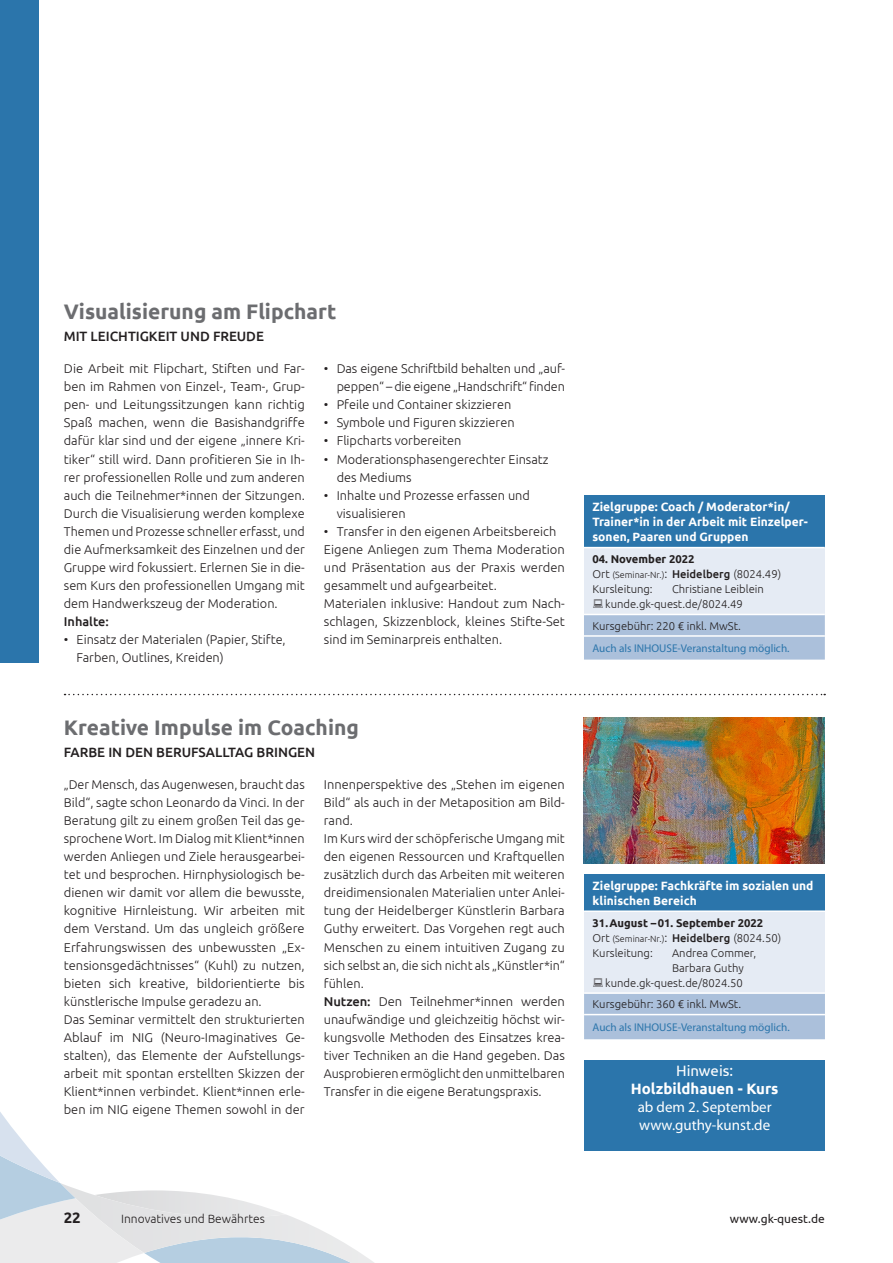
<style>
.page{position:relative;width:893px;height:1263px;background:#fff}
.page>*{position:absolute;margin:0;border:0;box-sizing:border-box;transform-origin:0 0}
.t1{font:700 21px "Ubuntu";color:#6c6d70}
.Infobox-Headline{font:15px "Myriad Pro";color:#fff}
.Infobox-Headline-2{font:700 15px "Ubuntu";color:#fff}
.Infobox-Headline-3{font:15px "Ubuntu";color:#fff}
.t2{font:700 15px "Ubuntu";color:#231f20}
.Balken_Überschrift_k{font:500 13.5px "Ubuntu";color:#231f20}
.Fließtext{font:300 12.75px/18px "Ubuntu";color:#231f20;text-align:justify}
.Fließtext-2{font:500 12.75px "Ubuntu";color:#231f20}
.Infobox-Headline-4{font:700 12px/15px "Ubuntu";color:#fff}
.t3{font:300 12px "Ubuntu";color:#231f20}
.t4{font:12px "Ubuntu";color:#231f20}
.Infobox-Text{font:300 11.25px "Ubuntu";color:#231f20}
.Infobox-Text-2{font:11.25px "Myriad Pro";color:#2b75ab}
.Infobox-Headline-5{font:700 11.25px "Ubuntu";color:#231f20}
.Infobox-Text-3{font:300 9px "Ubuntu";color:#231f20}
.s1{font-weight:500}
.s2{font-size:11.25px}
.s3{font-size:12px}
.s4{font-weight:500;font-size:11.25px}
</style>
<div class="page">
<div style="left:0;top:0;width:38px;height:662px;background:#2b75ab"></div>
<svg style="left:0;top:1112px;width:374px;height:151px"></svg>
<svg style="left:65px;top:694px;width:760px;height:1px"></svg>
<div style="left:584px;top:495px;width:241px;height:53px;background:#2b75ab"></div>
<div style="left:584px;top:548px;width:241px;height:66px;background:#e5ebf4"></div>
<div style="left:584px;top:615px;width:241px;height:45px;background:#abc0db"></div>
<hr style="left:584px;top:547px;width:241px;height:1px;background:#fff">
<hr style="left:584px;top:635px;width:241px;height:2px;background:#fff">
<div style="left:584px;top:1060px;width:241px;height:90px;background:#2b75ab"></div>
<div style="left:584px;top:874px;width:241px;height:37px;background:#2b75ab"></div>
<div style="left:584px;top:911px;width:241px;height:82px;background:#e5ebf4"></div>
<div style="left:584px;top:994px;width:241px;height:45px;background:#abc0db"></div>
<hr style="left:584px;top:910px;width:241px;height:2px;background:#fff">
<hr style="left:584px;top:992px;width:241px;height:2px;background:#fff">
<hr style="left:584px;top:1014px;width:241px;height:1px;background:#fff">
<img style="left:584px;top:717px;width:241px;height:146px">
<p class="t1" style="left:64px;top:299px;width:274px">Visualisierung am Flipchart</p>
<p class="Balken_Überschrift_k" style="left:64px;top:328px;width:202px">MIT LEICHTIGKEIT UND FREUDE</p>
<p class="Fließtext" style="left:64px;top:359px;width:242px">Die Arbeit mit Flipchart, Stiften und Far&shy;ben im Rahmen von Einzel-, Team-, Grup&shy;pen- und Leitungssitzungen kann richtig Spaß machen, wenn die Basishandgriffe dafür klar sind und der eigene „innere Kri&shy;tiker“ still wird. Dann profitieren Sie in Ih&shy;rer professionellen Rolle und zum anderen auch die Teilnehmer*innen der Sitzungen.<br>Durch die Visualisierung werden komplexe Themen und Prozesse schneller erfasst, und die Aufmerksamkeit des Einzelnen und der Gruppe wird fokussiert. Erlernen Sie in die&shy;sem Kurs den professionellen Umgang mit dem Handwerkszeug der Moderation.</p>
<p class="Fließtext-2" style="left:64px;top:614px;width:47px">Inhalte:</p>
<p class="Fließtext" style="left:77px;top:630px;width:211px;text-indent:-13px">• Einsatz der Materialen (Papier, Stifte,<br>Farben, Outlines, Kreiden)</p>
<p class="Fließtext" style="left:324px;top:359px;width:242px;text-align:right">• Das eigene Schriftbild behalten und „auf&shy;peppen“ – die eigene „Handschrift“ finden</p>
<p class="Fließtext" style="left:324px;top:395px;width:189px">• Pfeile und Container skizzieren</p>
<p class="Fließtext" style="left:324px;top:413px;width:192px">• Symbole und Figuren skizzieren</p>
<p class="Fließtext" style="left:324px;top:432px;width:139px">• Flipcharts vorbereiten</p>
<p class="Fließtext" style="left:337px;top:450px;width:213px;text-indent:-13px">• Moderationsphasengerechter Einsatz des Mediums</p>
<p class="Fließtext" style="left:337px;top:486px;width:195px;text-indent:-13px">• Inhalte und Prozesse erfassen und visualisieren</p>
<p class="Fließtext" style="left:324px;top:522px;width:234px">• Transfer in den eigenen Arbeitsbereich</p>
<p class="Fließtext" style="left:324px;top:540px;width:242px">Eigene Anliegen zum Thema Moderation und Präsentation aus der Praxis werden gesammelt und aufgearbeitet.</p>
<p class="Fließtext" style="left:324px;top:594px;width:242px">Materialen inklusive: Handout zum Nach&shy;schlagen, Skizzenblock, kleines Stifte-Set sind im Seminarpreis enthalten.</p>
<p class="t1" style="left:64px;top:714px;width:297px">Kreative Impulse im Coaching</p>
<p class="Balken_Überschrift_k" style="left:64px;top:744px;width:253px">FARBE IN DEN BERUFSALLTAG BRINGEN</p>
<p class="Fließtext" style="left:64px;top:775px;width:242px">„Der Mensch, das Augenwesen, braucht das Bild“, sagte schon Leonardo da Vinci. In der Beratung gilt zu einem großen Teil das ge&shy;sprochene Wort. Im Dialog mit Klient*innen werden Anliegen und Ziele herausgearbei&shy;tet und besprochen. Hirnphysiologisch be&shy;dienen wir damit vor allem die bewusste, kognitive Hirnleistung. Wir arbeiten mit dem Verstand. Um das ungleich größere Erfahrungswissen des unbewussten „Ex&shy;tensionsgedächtnisses“ (Kuhl) zu nutzen, bieten sich kreative, bildorientierte bis künstlerische Impulse geradezu an.</p>
<p class="Fließtext" style="left:64px;top:1010px;width:242px">Das Seminar vermittelt den strukturierten Ablauf im NIG (Neuro-Imaginatives Ge&shy;stalten), das Elemente der Aufstellungs&shy;arbeit mit spontan erstellten Skizzen der Klient*innen verbindet. Klient*innen erle&shy;ben im NIG eigene Themen sowohl in der</p>
<p class="Fließtext" style="left:324px;top:775px;width:242px">Innenperspektive des „Stehen im eigenen Bild“ als auch in der Metaposition am Bild&shy;rand.</p>
<p class="Fließtext" style="left:324px;top:829px;width:242px">Im Kurs wird der schöpferische Umgang mit den eigenen Ressourcen und Kraftquellen zusätzlich durch das Arbeiten mit weiteren dreidimensionalen Materialien unter Anlei&shy;tung der Heidelberger Künstlerin Barbara Guthy erweitert. Das Vorgehen regt auch Menschen zu einem intuitiven Zugang zu sich selbst an, die sich nicht als „Künstler*in“ fühlen.</p>
<p class="Fließtext" style="left:324px;top:992px;width:242px"><span class="s1">Nutzen:</span> Den Teilnehmer*innen werden unaufwändige und gleichzeitig höchst wir&shy;kungsvolle Methoden des Einsatzes krea&shy;tiver Techniken an die Hand gegeben. Das Ausprobieren ermöglicht den unmittelbaren Transfer in die eigene Beratungspraxis.</p>
<p class="Infobox-Headline-4" style="left:592px;top:499px;width:217px">Zielgruppe: Coach / Moderator*in/<br>Trainer*in in der Arbeit mit Einzelper&shy;sonen, Paaren und Gruppen</p>
<p class="Infobox-Headline-5" style="left:592px;top:552px;width:104px">04. November 2022</p>
<p class="Infobox-Text-3" style="left:592px;top:569px;width:190px"><span class="s2">Ort</span> (Seminar-Nr.)<span class="s3">:</span> <span class="s4">Heidelberg</span> <span class="s2">(8024.49)</span></p>
<p class="Infobox-Text" style="left:592px;top:582px;width:62px">Kursleitung:</p>
<p class="Infobox-Text" style="left:672px;top:582px;width:93px">Christiane Leiblein</p>
<p class="Infobox-Text" style="left:605px;top:597px;width:139px">kunde.gk-quest.de/8024.49</p>
<p class="Infobox-Text" style="left:592px;top:619px;width:150px">Kursgebühr: 220 € inkl. MwSt.</p>
<p class="Infobox-Text-2" style="left:592px;top:641px;width:199px">Auch als INHOUSE-Veranstaltung möglich.</p>
<p class="Infobox-Headline-4" style="left:593px;top:878px;width:222px">Zielgruppe: Fachkräfte im sozialen und klinischen Bereich</p>
<p class="Infobox-Headline-5" style="left:593px;top:916px;width:172px">31.August –01. September 2022</p>
<p class="Infobox-Text-3" style="left:593px;top:933px;width:190px"><span class="s2">Ort</span> (Seminar-Nr.)<span class="s3">:</span> <span class="s4">Heidelberg</span> <span class="s2">(8024.50)</span></p>
<p class="Infobox-Text" style="left:593px;top:946px;width:62px">Kursleitung:</p>
<p class="Infobox-Text" style="left:672px;top:946px;width:86px">Andrea Commer,</p>
<p class="Infobox-Text" style="left:672px;top:961px;width:73px">Barbara Guthy</p>
<p class="Infobox-Text" style="left:605px;top:976px;width:139px">kunde.gk-quest.de/8024.50</p>
<p class="Infobox-Text" style="left:593px;top:997px;width:150px">Kursgebühr: 360 € inkl. MwSt.</p>
<p class="Infobox-Text-2" style="left:593px;top:1020px;width:199px">Auch als INHOUSE-Veranstaltung möglich.</p>
<p class="Infobox-Headline-3" style="left:676px;top:1061px;width:58px">Hinweis:</p>
<p class="Infobox-Headline-2" style="left:631px;top:1079px;width:149px">Holzbildhauen - Kurs</p>
<p class="Infobox-Headline" style="left:638px;top:1097px;width:135px">ab dem 2. September</p>
<p class="Infobox-Headline" style="left:639px;top:1115px;width:132px">www.guthy-kunst.de</p>
<p class="t2" style="left:64px;top:1208px;width:19px">22</p>
<p class="t3" style="left:121px;top:1211px;width:145px">Innovatives und Bewährtes</p>
<p class="t4" style="left:730px;top:1211px;width:97px">www.gk-quest.de</p>
</div>
